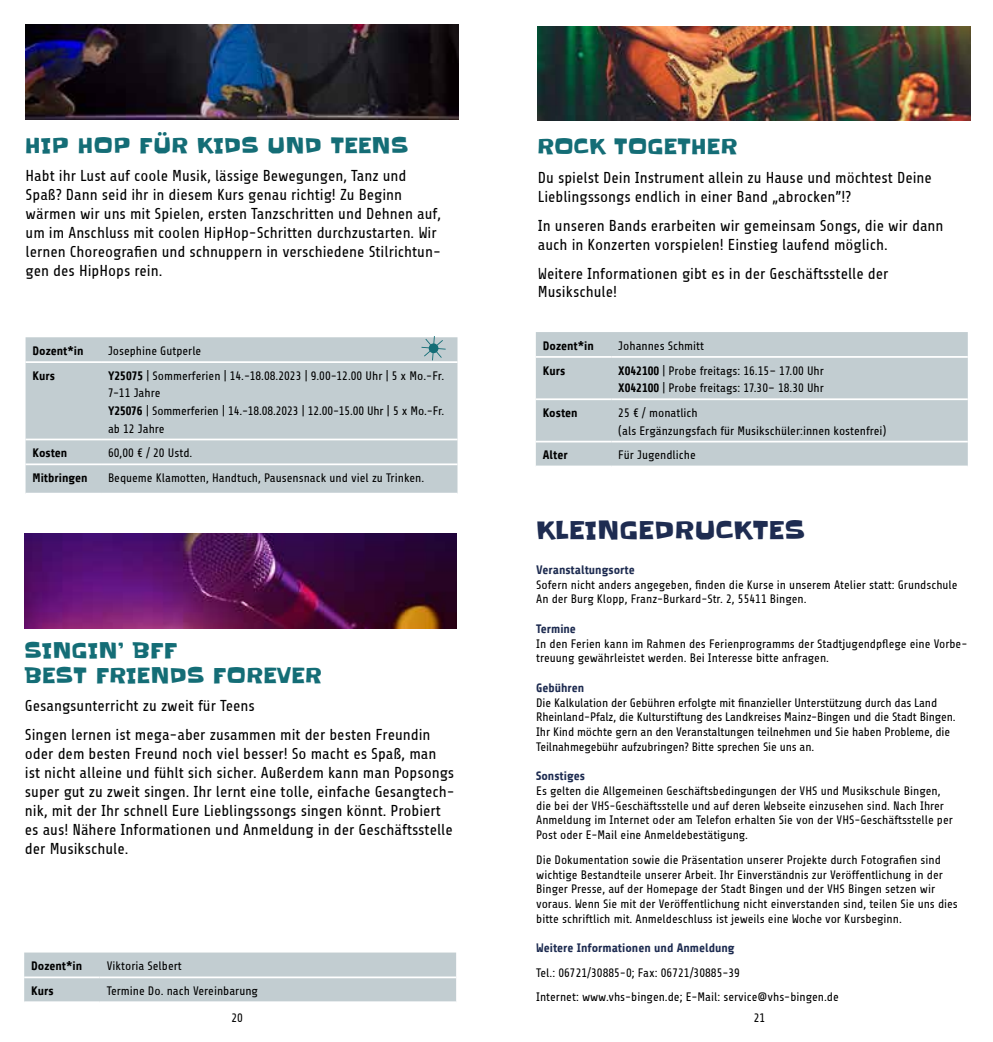
<style>
.page{position:relative;width:993px;height:1042px;background:#fff}
.page>*{position:absolute;margin:0;border:0;box-sizing:border-box;transform-origin:0 0}
.t1{font:24.5px "Slackey";color:#1e2c51}
.t2{font:21px/24.5px "Slackey";color:#146d76}
.t3{font:15.75px/18.9px "Share";color:#000}
.t4{font:12.25px/14.7px "Share";color:#000}
.t5{font:700 12.25px "Share";color:#1e2c51}
.t6{font:700 12.25px "Share";color:#000}
.s1{font-weight:700}
</style>
<div class="page">
<img style="left:26px;top:25px;width:432px;height:94px">
<div style="left:536px;top:332px;width:431px;height:133px;background:#c2cdd1"></div>
<hr style="left:535px;top:356px;width:76px;height:2px;background:#fff">
<hr style="left:611px;top:356px;width:356px;height:2px;background:#fff">
<hr style="left:535px;top:398px;width:76px;height:2px;background:#fff">
<hr style="left:611px;top:398px;width:356px;height:2px;background:#fff">
<hr style="left:535px;top:441px;width:76px;height:1px;background:#fff">
<hr style="left:611px;top:441px;width:356px;height:1px;background:#fff">
<img style="left:537px;top:26px;width:432px;height:95px">
<div style="left:24px;top:952px;width:432px;height:49px;background:#c2cdd1"></div>
<hr style="left:24px;top:976px;width:76px;height:2px;background:#fff">
<hr style="left:100px;top:976px;width:356px;height:2px;background:#fff">
<img style="left:24px;top:534px;width:432px;height:94px">
<div style="left:26px;top:337px;width:431px;height:156px;background:#c2cdd1"></div>
<hr style="left:26px;top:361px;width:75px;height:2px;background:#fff">
<hr style="left:101px;top:361px;width:356px;height:2px;background:#fff">
<hr style="left:26px;top:439px;width:75px;height:1px;background:#fff">
<hr style="left:101px;top:439px;width:356px;height:1px;background:#fff">
<hr style="left:26px;top:463px;width:75px;height:2px;background:#fff">
<hr style="left:101px;top:463px;width:356px;height:2px;background:#fff">
<svg style="left:421px;top:336px;width:24px;height:24px"></svg>
<h2 class="t2" style="left:25px;top:133px;width:385px">HIP HOP FÜR KIDS UND TEENS</h2>
<p class="t3" style="left:26px;top:167px;width:416px">Habt ihr Lust auf coole Musik, lässige Bewegungen, Tanz und Spaß? Dann seid ihr in diesem Kurs genau richtig! Zu Beginn wärmen wir uns mit Spielen, ersten Tanzschritten und Dehnen auf, um im Anschluss mit coolen HipHop-Schritten durchzustarten. Wir lernen Choreografien und schnuppern in verschiedene Stilrichtun&shy;gen des HipHops rein.</p>
<p class="t6" style="left:33px;top:344px;width:53px">Dozent*in</p>
<p class="t4" style="left:108px;top:344px;width:95px">Josephine Gutperle</p>
<p class="t6" style="left:33px;top:369px;width:24px">Kurs</p>
<p class="t4" style="left:108px;top:367px;width:338px;line-height:17.5px"><span class="s1">Y25075</span> | Sommerferien | 14.-18.08.2023 | 9.00-12.00 Uhr | 5 x Mo.-Fr.<br>7-11 Jahre<br><span class="s1">Y25076</span> | Sommerferien | 14.-18.08.2023 | 12.00-15.00 Uhr | 5 x Mo.-Fr. ab 12 Jahre</p>
<p class="t6" style="left:33px;top:446px;width:36px">Kosten</p>
<p class="t4" style="left:108px;top:446px;width:86px">60,00 € / 20 Ustd.</p>
<p class="t6" style="left:33px;top:471px;width:57px">Mitbringen</p>
<p class="t4" style="left:108px;top:471px;width:317px">Bequeme Klamotten, Handtuch, Pausensnack und viel zu Trinken.</p>
<h2 class="t2" style="left:24px;top:638px;width:299px">SINGIN’ BFF<br>BEST FRIENDS FOREVER</h2>
<p class="t3" style="left:25px;top:692px;width:407px;line-height:28.9px">Gesangsunterricht zu zweit für Teens<br>Singen lernen ist mega-aber zusammen mit der besten Freundin</p>
<p class="t3" style="left:25px;top:745px;width:431px">oder dem besten Freund noch viel besser! So macht es Spaß, man ist nicht alleine und fühlt sich sicher. Außerdem kann man Popsongs super gut zu zweit singen. Ihr lernt eine tolle, einfache Gesangtech&shy;nik, mit der Ihr schnell Eure Lieblingssongs singen könnt. Probiert es aus! Nähere Informationen und Anmeldung in der Geschäftsstelle der Musikschule.</p>
<p class="t6" style="left:31px;top:959px;width:53px">Dozent*in</p>
<p class="t4" style="left:107px;top:959px;width:77px">Viktoria Selbert</p>
<p class="t6" style="left:31px;top:984px;width:24px">Kurs</p>
<p class="t4" style="left:107px;top:984px;width:153px">Termine Do. nach Vereinbarung</p>
<h2 class="t2" style="left:537px;top:135px;width:202px">ROCK TOGETHER</h2>
<p class="t3" style="left:537px;top:169px;width:395px">Du spielst Dein Instrument allein zu Hause und möchtest Deine<br>Lieblingssongs endlich in einer Band „abrocken”!?</p>
<p class="t3" style="left:537px;top:216px;width:407px">In unseren Bands erarbeiten wir gemeinsam Songs, die wir dann auch in Konzerten vorspielen! Einstieg laufend möglich.</p>
<p class="t3" style="left:537px;top:264px;width:352px">Weitere Informationen gibt es in der Geschäftsstelle der<br>Musikschule!</p>
<p class="t6" style="left:542px;top:339px;width:53px">Dozent*in</p>
<p class="t4" style="left:618px;top:339px;width:87px">Johannes Schmitt</p>
<p class="t6" style="left:542px;top:364px;width:24px">Kurs</p>
<p class="t4" style="left:618px;top:362px;width:207px;line-height:17.5px"><span class="s1">X042100</span> | Probe freitags: 16.15– 17.00 Uhr<br><span class="s1">X042100</span> | Probe freitags: 17.30– 18.30 Uhr</p>
<p class="t6" style="left:542px;top:406px;width:36px">Kosten</p>
<p class="t4" style="left:618px;top:405px;width:269px;line-height:17.5px">25 € / monatlich<br>(als Ergänzungsfach für Musikschüler:innen kostenfrei)</p>
<p class="t6" style="left:542px;top:449px;width:26px">Alter</p>
<p class="t4" style="left:618px;top:448px;width:79px">Für Jugendliche</p>
<h1 class="t1" style="left:536px;top:513px;width:270px">KLEINGEDRUCKTES</h1>
<p class="t5" style="left:536px;top:563px;width:100px">Veranstaltungsorte</p>
<p class="t4" style="left:536px;top:577px;width:423px">Sofern nicht anders angegeben, finden die Kurse in unserem Atelier statt: Grundschule<br>An der Burg Klopp, Franz-Burkard-Str. 2, 55411 Bingen.</p>
<p class="t5" style="left:536px;top:622px;width:41px">Termine</p>
<p class="t4" style="left:536px;top:636px;width:432px">In den Ferien kann im Rahmen des Ferienprogramms der Stadtjugendpflege eine Vorbe&shy;treuung gewährleistet werden. Bei Interesse bitte anfragen.</p>
<p class="t5" style="left:536px;top:681px;width:49px">Gebühren</p>
<p class="t4" style="left:536px;top:695px;width:421px">Die Kalkulation der Gebühren erfolgte mit finanzieller Unterstützung durch das Land Rheinland-Pfalz, die Kulturstiftung des Landkreises Mainz-Bingen und die Stadt Bingen.<br>Ihr Kind möchte gern an den Veranstaltungen teilnehmen und Sie haben Probleme, die Teilnahmegebühr aufzubringen? Bitte sprechen Sie uns an.</p>
<p class="t5" style="left:536px;top:769px;width:50px">Sonstiges</p>
<p class="t4" style="left:536px;top:784px;width:418px">Es gelten die Allgemeinen Geschäftsbedingungen der VHS und Musikschule Bingen, die bei der VHS-Geschäftsstelle und auf deren Webseite einzusehen sind. Nach Ihrer Anmeldung im Internet oder am Telefon erhalten Sie von der VHS-Geschäftsstelle per Post oder E-Mail eine Anmeldebestätigung.</p>
<p class="t4" style="left:536px;top:852px;width:423px">Die Dokumentation sowie die Präsentation unserer Projekte durch Fotografien sind wichtige Bestandteile unserer Arbeit. Ihr Einverständnis zur Veröffentlichung in der Binger Presse, auf der Homepage der Stadt Bingen und der VHS Bingen setzen wir voraus. Wenn Sie mit der Veröffentlichung nicht einverstanden sind, teilen Sie uns dies bitte schriftlich mit. Anmeldeschluss ist jeweils eine Woche vor Kursbeginn.</p>
<p class="t5" style="left:536px;top:941px;width:200px">Weitere Informationen und Anmeldung</p>
<p class="t4" style="left:536px;top:960px;width:304px;line-height:24.7px">Tel.: 06721/30885-0; Fax: 06721/30885-39<br>Internet: www.vhs-bingen.de; E-Mail: service@vhs-bingen.de</p>
<p class="t4" style="left:231px;top:1011px;width:13px">20</p>
<p class="t4" style="left:753px;top:1011px;width:13px">21</p>
</div>
